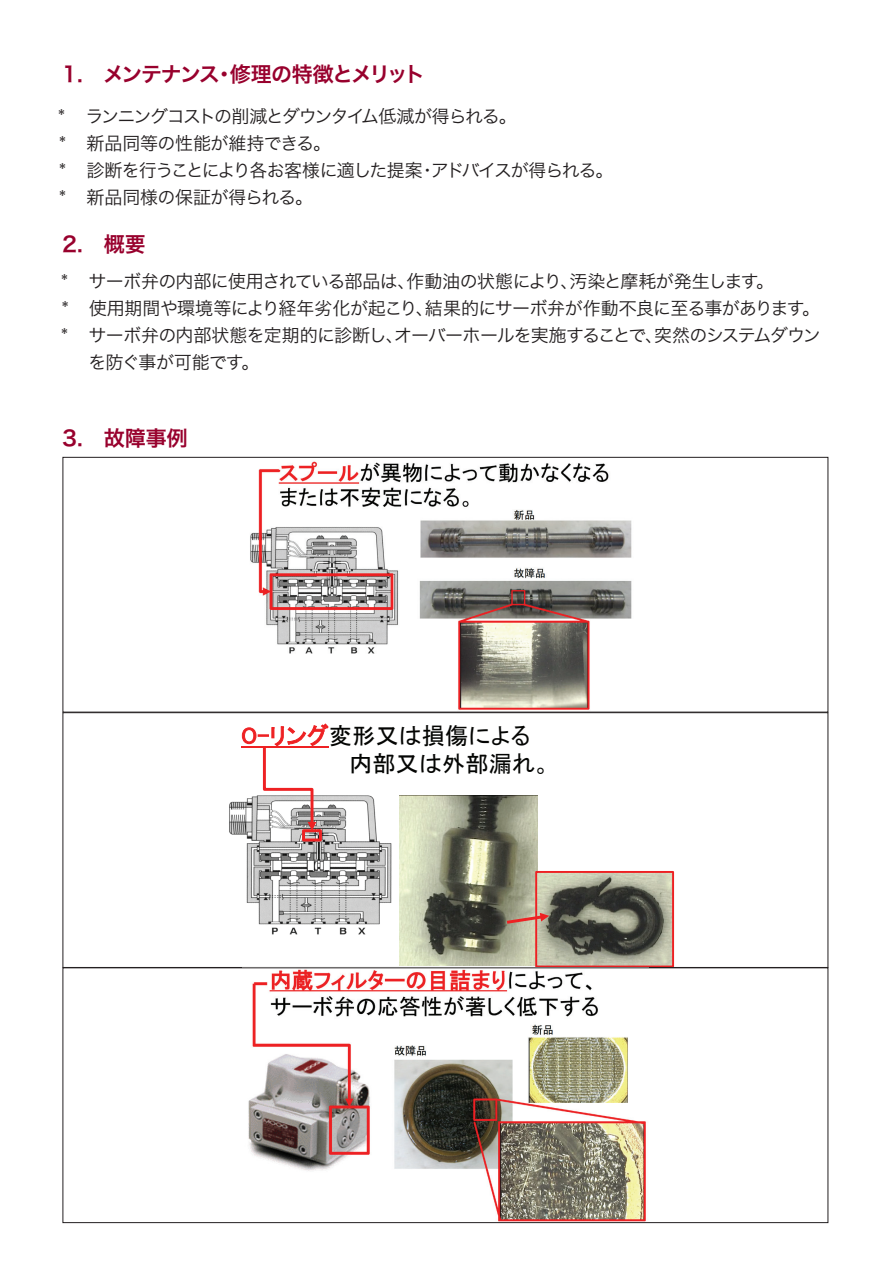
<style>
.page{position:relative;width:893px;height:1263px;background:#fff}
.page>*{position:absolute;margin:0;border:0;box-sizing:border-box;transform-origin:0 0}
.t1{font:23.25px/27.9px "MS P Gothic";color:#040503}
.t2{font:21px "Hira Kaku Pro W6";letter-spacing:-.065em;color:#98012d}
.t3{font:18px "Hira Kaku Pro W3";letter-spacing:-.04em;color:#231f20}
.t4{font:18px/27px "Hira Kaku Pro W3";letter-spacing:-.07em;color:#231f20}
.s1{color:#ee2123}
</style>
<div class="page">
<img style="left:250px;top:461px;width:382px;height:249px">
<div style="left:63px;top:457px;width:765px;height:255px;border:1px solid #231f20"></div>
<hr style="left:241px;top:746px;width:88px;height:1px;background:#ee2123">
<img style="left:229px;top:795px;width:182px;height:140px">
<div style="left:302px;top:829px;width:20px;height:12px;border:3px solid #ee2123"></div>
<img style="left:399px;top:796px;width:138px;height:169px">
<img style="left:538px;top:874px;width:133px;height:90px">
<div style="left:535px;top:871px;width:139px;height:96px;border:2px solid #ee2123"></div>
<svg style="left:504px;top:913px;width:45px;height:13px"></svg>
<svg style="left:261px;top:747px;width:55px;height:84px"></svg>
<div style="left:63px;top:712px;width:765px;height:256px;border:1px solid #231f20"></div>
<img style="left:248px;top:970px;width:398px;height:251px">
<div style="left:63px;top:968px;width:765px;height:255px;border:1px solid #231f20"></div>
<p class="t2" style="left:62px;top:55px;width:364px">1.　メンテナンス・修理の特徴とメリット</p>
<p class="t4" style="left:58px;top:101px;width:557px">* ランニングコストの削減とダウンタイム低減が得られる。<br>* 新品同等の性能が維持できる。<br>* 診断を行うことにより各お客様に適した提案・アドバイスが得られる。* 新品同様の保証が得られる。</p>
<p class="t2" style="left:62px;top:225px;width:85px">2.　概要</p>
<p class="t3" style="left:62px;top:265px;width:714px">* サーボ弁の内部に使用されている部品は、作動油の状態により、汚染と摩耗が発生します。</p>
<p class="t3" style="left:62px;top:292px;width:760px">* 使用期間や環境等により経年劣化が起こり、結果的にサーボ弁が作動不良に至る事があります。</p>
<p class="t3" style="left:62px;top:319px;width:761px">* サーボ弁の内部状態を定期的に診断し、オーバーホールを実施することで、突然のシステムダウン</p>
<p class="t3" style="left:88px;top:346px;width:181px">を防ぐ事が可能です。　</p>
<p class="t2" style="left:62px;top:419px;width:127px">3.　故障事例</p>
<p class="t1" style="left:349px;top:721px;width:203px;text-indent:-108px"><span class="s1">O-リング</span>変形又は損傷による内部又は外部漏れ。</p>
</div>
